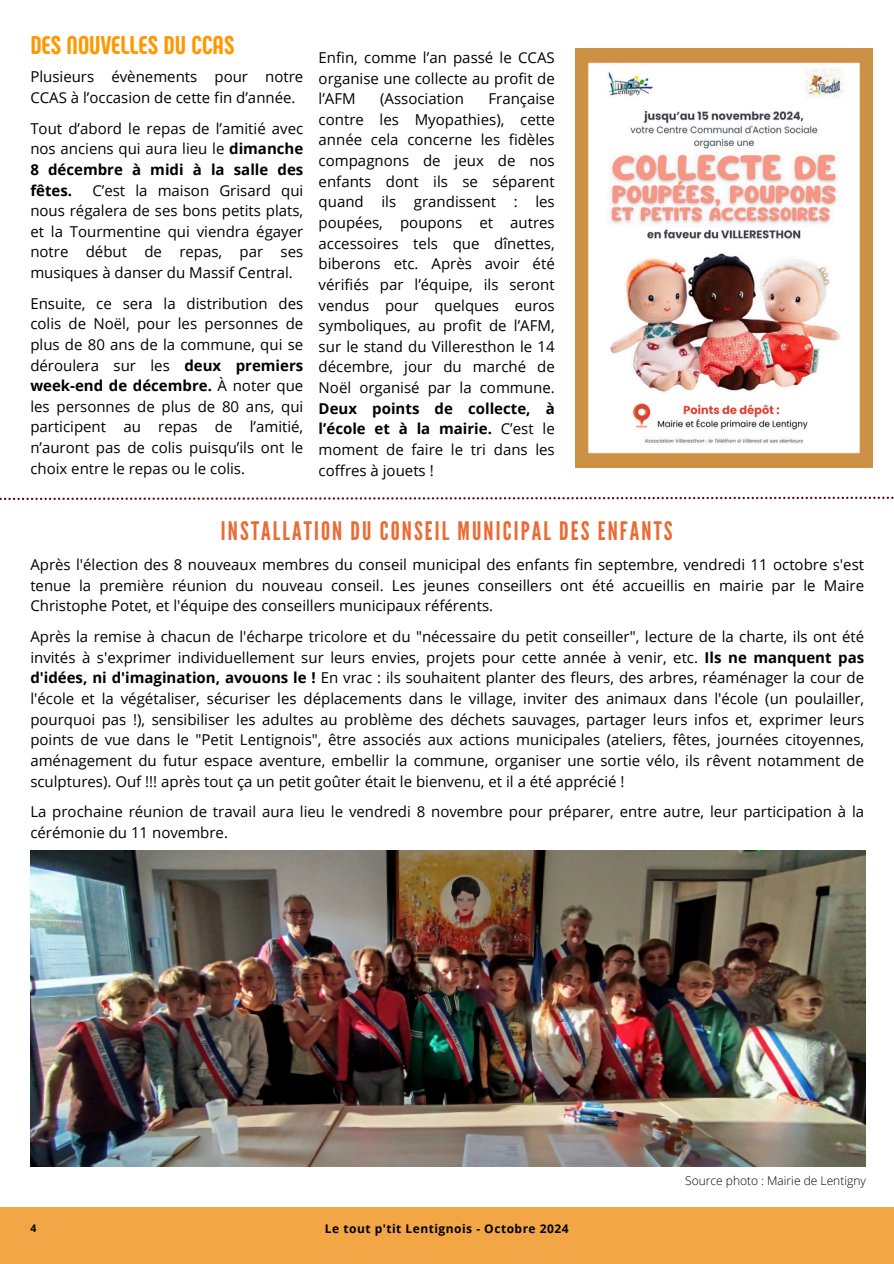
<style>
.page{position:relative;width:894px;height:1264px;background:#fff}
.page>*{position:absolute;margin:0;border:0;box-sizing:border-box;transform-origin:0 0}
.t1{font:25.5px "League Gothic";letter-spacing:.085em;color:#ea6b36}
.t2{font:25.5px "RTL Phenomena Bold";color:#fe9800}
.t3{font:15px/20.7px "Open Sans";color:#000;text-align:justify}
.t4{font:700 12px "Open Sans";letter-spacing:.04em;color:#000}
.t5{font:300 12px "Open Sans";color:#000}
.t6{font:700 10.5px "Open Sans";color:#000}
.s1{font-weight:700}
</style>
<div class="page">
<div style="left:0;top:1207px;width:893px;height:56px;background:#f3a646"></div>
<img style="left:575px;top:49px;width:297px;height:418px">
<svg style="left:0;top:496px;width:893px;height:4px"></svg>
<img style="left:30px;top:850px;width:835px;height:316px">
<h3 class="t2" style="left:30px;top:28px;width:206px">DES NOUVELLES DU CCAS</h3>
<h3 class="t3" style="left:30px;top:66px;width:274px">Plusieurs évènements pour notre<br>CCAS à l’occasion de cette fin d’année.</h3>
<p class="t3" style="left:30px;top:117px;width:274px">Tout d’abord le repas de l’amitié avec nos anciens qui aura lieu le <span class="s1">dimanche 8 décembre à midi à la salle des fêtes.</span></p>
<p class="t3" style="left:30px;top:179px;width:274px;text-indent:62px">C’est la maison Grisard qui nous régalera de ses bons petits plats, et la Tourmentine qui viendra égayer notre début de repas, par ses musiques à danser du Massif Central.</p>
<h2 class="t3" style="left:30px;top:292px;width:274px">Ensuite, ce sera la distribution des colis de Noël, pour les personnes de plus de 80 ans de la commune, qui se déroulera sur les <span class="s1">deux premiers week-end de décembre.</span> À noter que les personnes de plus de 80 ans, qui participent au repas de l’amitié, n’auront pas de colis puisqu’ils ont le choix entre le repas ou le colis.</h2>
<h3 class="t3" style="left:318px;top:47px;width:237px">Enfin, comme l’an passé le CCAS organise une collecte au profit de l’AFM</h3>
<h3 class="t3" style="left:318px;top:88px;width:237px;text-indent:170px">Française contre les Myopathies), cette année cela concerne les fidèles compagnons de jeux de nos enfants dont ils se séparent quand ils grandissent : les poupées, poupons et autres accessoires tels que dînettes, biberons etc. Après avoir été vérifiés par l’équipe, ils seront vendus pour quelques euros symboliques, au profit de l’AFM, sur le stand du Villeresthon le 14 décembre, jour du marché de Noël organisé par la commune.<br><span class="s1">Deux points de collecte, à l’école et à la mairie.</span> C’est le moment de faire le tri dans les coffres à jouets !</h3>
<h3 class="t3" style="left:380px;top:88px;width:85px">(Association</h3>
<h3 class="t1" style="left:221px;top:516px;width:453px">INSTALLATION DU CONSEIL MUNICIPAL DES ENFANTS</h3>
<p class="t3" style="left:30px;top:554px;width:835px">Après l'élection des 8 nouveaux membres du conseil municipal des enfants fin septembre, vendredi 11 octobre s'est tenue la première réunion du nouveau conseil. Les jeunes conseillers ont été accueillis en mairie par le Maire Christophe Potet, et l'équipe des conseillers municipaux référents.</p>
<p class="t3" style="left:30px;top:626px;width:835px">Après la remise à chacun de l'écharpe tricolore et du "nécessaire du petit conseiller", lecture de la charte, ils ont été invités à s'exprimer individuellement sur leurs envies, projets pour cette année à venir, etc. <span class="s1">Ils ne manquent pas d'idées, ni d'imagination, avouons le !</span> En vrac : ils souhaitent planter des fleurs, des arbres, réaménager la cour de l'école et la végétaliser, sécuriser les déplacements dans le village, inviter des animaux dans l'école (un poulailler, pourquoi pas !), sensibiliser les adultes au problème des déchets sauvages, partager leurs infos et, exprimer leurs points de vue dans le "Petit Lentignois", être associés aux actions municipales (ateliers, fêtes, journées citoyennes, aménagement du futur espace aventure, embellir la commune, organiser une sortie vélo, ils rêvent notamment de sculptures). Ouf !!! après tout ça un petit goûter était le bienvenu, et il a été apprécié !</p>
<p class="t3" style="left:30px;top:801px;width:835px">La prochaine réunion de travail aura lieu le vendredi 8 novembre pour préparer, entre autre, leur participation à la cérémonie du 11 novembre.</p>
<h3 class="t6" style="left:30px;top:1221px;width:7px">4</h3>
<h3 class="t4" style="left:325px;top:1220px;width:245px">Le tout p'tit Lentignois - Octobre 2024</h3>
<h4 class="t5" style="left:685px;top:1172px;width:182px">Source photo : Mairie de Lentigny</h4>
</div>
